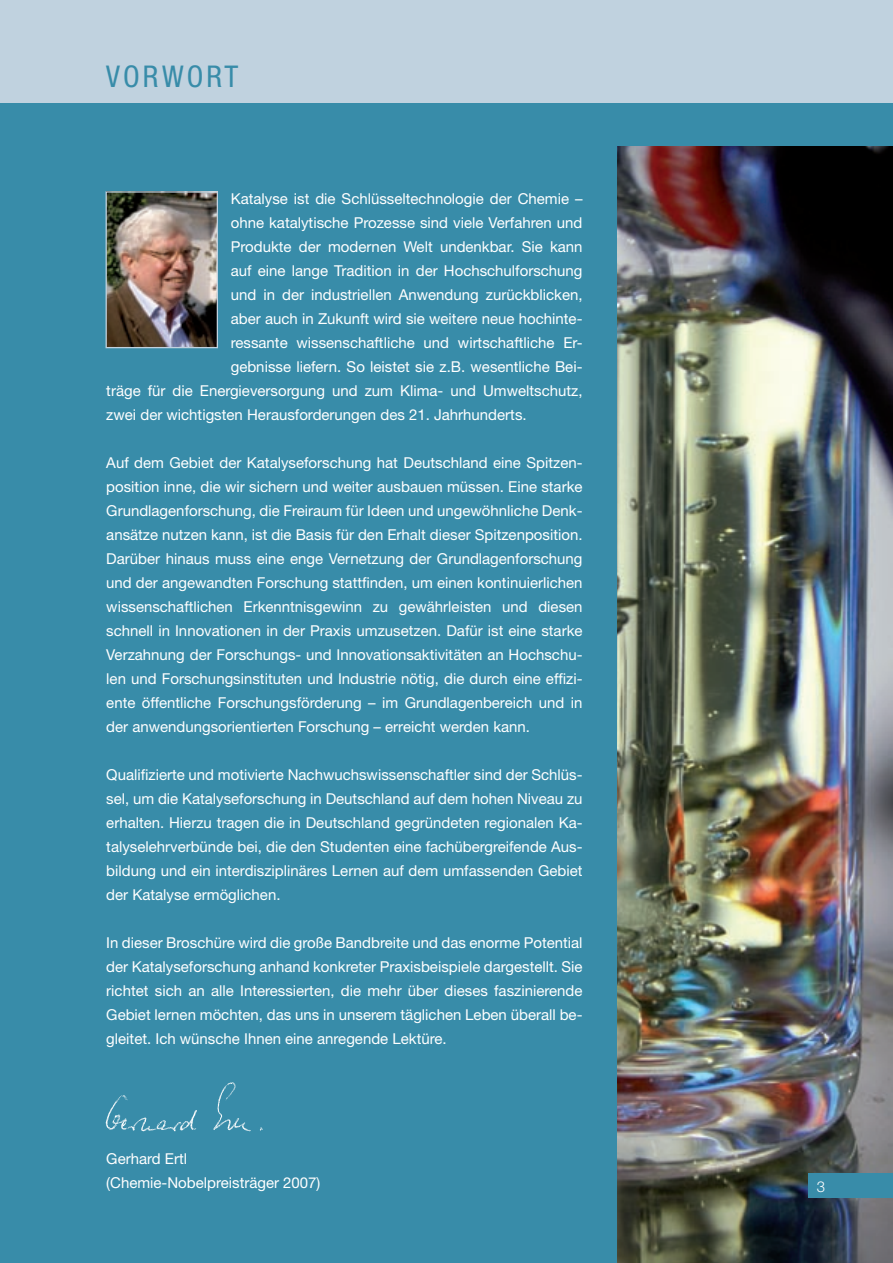
<style>
.page{position:relative;width:893px;height:1263px;background:#fff}
.page>*{position:absolute;margin:0;border:0;box-sizing:border-box;transform-origin:0 0}
.t1{font:condensed 30px "Helvetica Neue";color:#388ca9}
.t2{font:15px/24px "Helvetica Neue";color:#fff;text-align:justify}
.t3{font:300 15px "Helvetica Neue";color:#fff}
</style>
<div class="page">
<img style="left:617px;top:146px;width:276px;height:1117px">
<div style="left:0;top:0;width:893px;height:137px;background:#c0d2df"></div>
<div style="left:808px;top:1173px;width:85px;height:25px;background:#388ca9"></div>
<div style="left:0;top:135px;width:617px;height:1128px;background:#388ca9"></div>
<div style="left:0;top:103px;width:893px;height:43px;background:#388ca9"></div>
<img style="left:108px;top:193px;width:108px;height:153px">
<div style="left:106px;top:191px;width:112px;height:157px;border:1px solid #c0d2df"></div>
<img style="left:105px;top:1082px;width:158px;height:50px">
<h1 class="t1" style="left:106px;top:59px;width:19px">VOR</h1>
<h1 class="t1" style="left:162px;top:59px;width:43px">WORT</h1>
<p class="t2" style="left:231px;top:186px;width:353px">Katalyse ist die Schlüsseltechnologie der Chemie –</p>
<p class="t2" style="left:231px;top:210px;width:353px">ohne katalytische Prozesse sind viele Verfahren und</p>
<p class="t2" style="left:231px;top:234px;width:353px">Produkte der modernen Welt undenkbar. Sie kann</p>
<p class="t2" style="left:231px;top:258px;width:353px">auf eine lange Tradition in der Hochschulforschung</p>
<p class="t2" style="left:231px;top:282px;width:353px">und in der industriellen Anwendung zurückblicken,</p>
<p class="t2" style="left:231px;top:306px;width:353px">aber auch in Zukunft wird sie weitere neue hochinte-</p>
<p class="t2" style="left:231px;top:330px;width:352px">ressante wissenschaftliche und wirtschaftliche Er-</p>
<p class="t2" style="left:231px;top:354px;width:353px">gebnisse liefern. So leistet sie z.B. wesentliche Bei-</p>
<p class="t2" style="left:106px;top:378px;width:478px">träge für die Energieversorgung und zum Klima- und Umweltschutz,</p>
<p class="t2" style="left:106px;top:402px;width:422px">zwei der wichtigsten Herausforderungen des 21. Jahrhunderts.</p>
<p class="t2" style="left:106px;top:450px;width:478px">Auf dem Gebiet der Katalyseforschung hat Deutschland eine Spitzen&shy;position inne, die wir sichern und weiter ausbauen müssen. Eine starke Grundlagenforschung, die Freiraum für Ideen und ungewöhnliche Denk&shy;ansätze nutzen kann, ist die Basis für den Erhalt dieser Spitzenposition.<br>Darüber hinaus muss eine enge Vernetzung der Grundlagenforschung und der angewandten Forschung stattfinden, um einen kontinuierlichen wissenschaftlichen Erkenntnisgewinn zu gewährleisten und diesen schnell in Innovationen in der Praxis umzusetzen. Dafür ist eine starke Verzahnung der Forschungs- und Innovationsaktivitäten an Hochschu&shy;len und Forschungsinstituten und Industrie nötig, die durch eine effizi&shy;ente öffentliche Forschungsförderung – im Grundlagenbereich und in der anwendungsorientierten Forschung – erreicht werden kann.</p>
<p class="t2" style="left:106px;top:762px;width:478px">Qualifizierte und motivierte Nachwuchswissenschaftler sind der Schlüs&shy;sel, um die Katalyseforschung in Deutschland auf dem hohen Niveau zu erhalten. Hierzu tragen die in Deutschland gegründeten regionalen Ka&shy;talyselehrverbünde bei, die den Studenten eine fachübergreifende Aus&shy;bildung und ein interdisziplinäres Lernen auf dem umfassenden Gebiet der Katalyse ermöglichen.</p>
<p class="t2" style="left:106px;top:930px;width:478px">In dieser Broschüre wird die große Bandbreite und das enorme Potential der Katalyseforschung anhand konkreter Praxisbeispiele dargestellt. Sie richtet sich an alle Interessierten, die mehr über dieses faszinierende Gebiet lernen möchten, das uns in unserem täglichen Leben überall be&shy;gleitet. Ich wünsche Ihnen eine anregende Lektüre.</p>
<p class="t2" style="left:106px;top:1146px;width:216px">Gerhard Ertl (Chemie-Nobelpreisträger 2007)</p>
<p class="t3" style="left:817px;top:1177px;width:10px">3</p>
</div>
